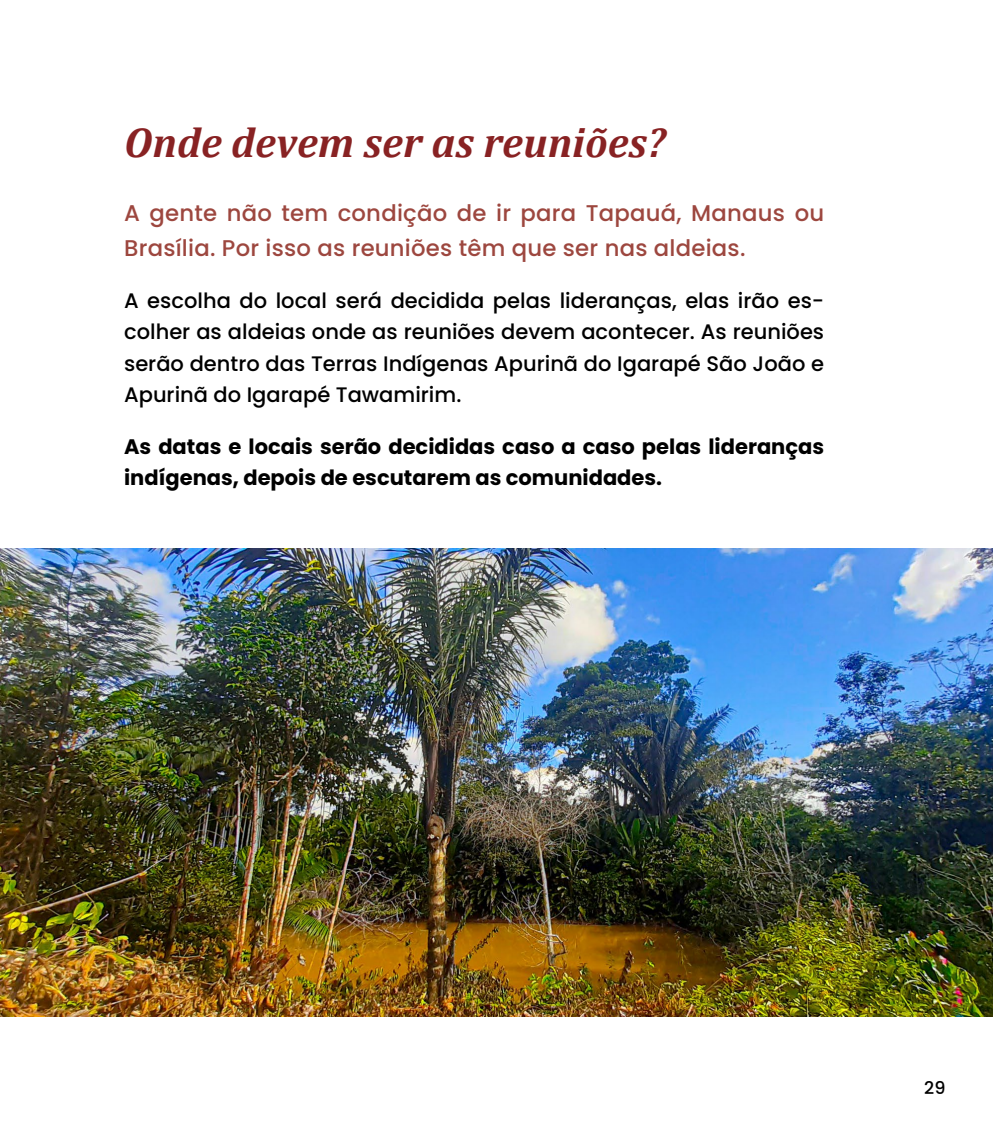
<style>
.page{position:relative;width:993px;height:1141px;background:#fff}
.page>*{position:absolute;margin:0;border:0;box-sizing:border-box;transform-origin:0 0}
.t1{font:italic 700 42px "Cambria";color:#882223}
.t2{font:500 22.75px/35px "Poppins";letter-spacing:.01em;color:#9d473f}
.t3{font:500 21px/31.5px "Poppins";color:#000;text-align:justify}
.t4{font:700 21px/31.5px "Poppins";color:#000}
.t5{font:500 17.5px "Poppins";color:#000}
</style>
<div class="page">
<img style="left:0;top:548px;width:992px;height:469px">
<h1 class="t1" style="left:124px;top:113px;width:542px">Onde devem ser as reuniões?</h1>
<p class="t2" style="left:124px;top:196px;width:701px">A gente não tem condição de ir para Tapauá, Manaus ou<br>Brasília. Por isso as reuniões têm que ser nas aldeias.</p>
<p class="t3" style="left:124px;top:285px;width:701px">A escolha do local será decidida pelas lideranças, elas irão es&shy;colher as aldeias onde as reuniões devem acontecer. As reuniões serão dentro das Terras Indígenas Apurinã do Igarapé São João e Apurinã do Igarapé Tawamirim.</p>
<p class="t4" style="left:124px;top:431px;width:701px">As datas e locais serão decididas caso a caso pelas lideranças indígenas, depois de escutarem as comunidades.</p>
<p class="t5" style="left:923px;top:1078px;width:23px">29</p>
</div>
